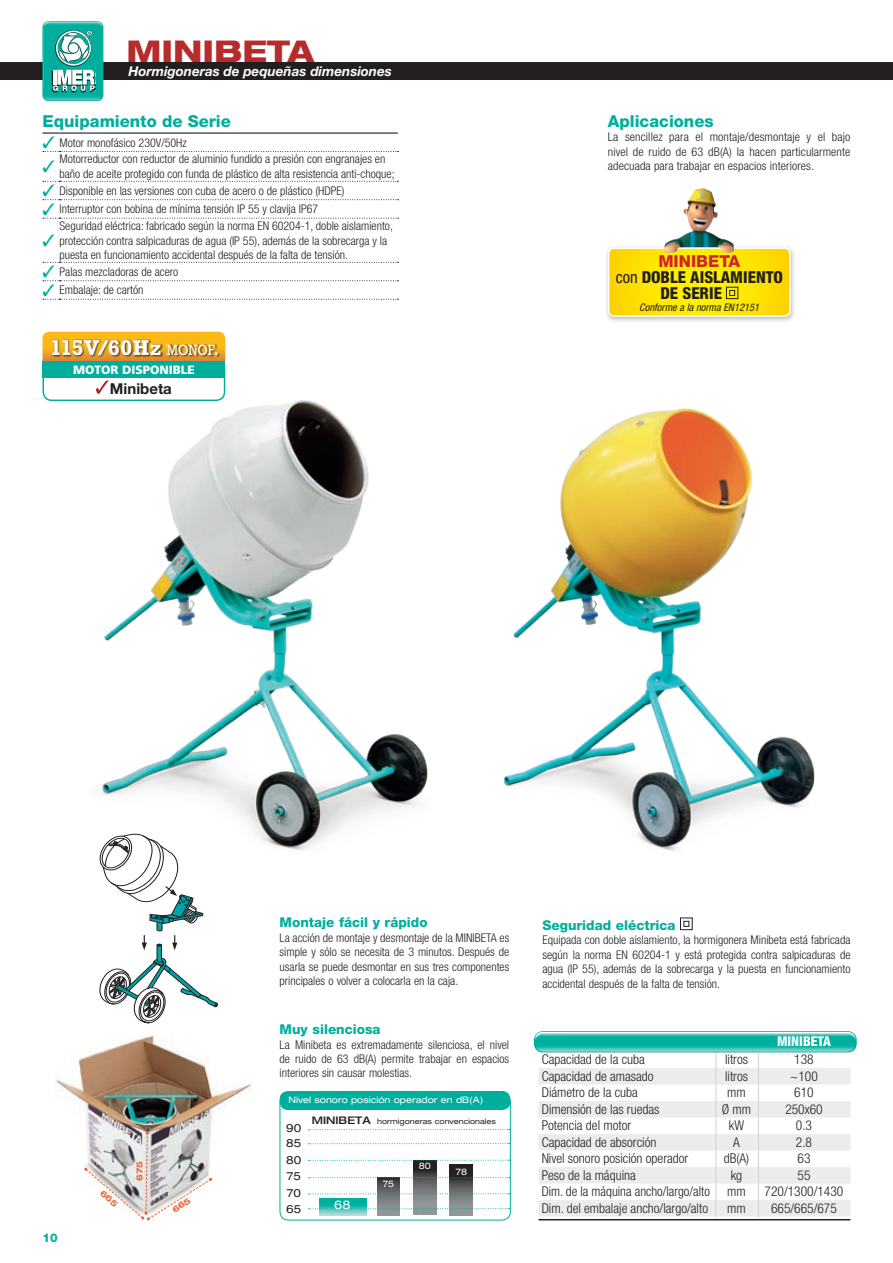
<style>
.page{position:relative;width:893px;height:1263px;background:#fff}
.page>*{position:absolute;margin:0;border:0;box-sizing:border-box;transform-origin:0 0}
.t1{font:800 expanded 30px "Helvetica Neue LT Std";color:#b72b2a}
.t2{font:700 21.75px "Rockwell Std";letter-spacing:.01em;color:#fff}
.t3{font:800 16.5px "Helvetica Neue LT Std";color:#00ae9e}
.t4{font:800 condensed 16.5px "Helvetica Neue LT Std";color:#231f20}
.t5{font:800 16.5px "Helvetica Neue LT Std";color:#d1232a}
.t6{font:700 15px "Helvetica Neue LT Std";color:#231f20}
.t7{font:300 condensed 13.5px "Helvetica Neue LT Std";color:#231f20}
.t8{font:800 13.5px "Helvetica Neue LT Std";color:#00ae9e}
.t9{font:italic 700 13.5px "Helvetica Neue LT Std";color:#fff}
.t10{font:800 condensed 13.5px "Helvetica Neue LT Std";color:#fff}
.t11{font:300 condensed 12px/14.4px "Helvetica Neue LT Std";color:#231f20;text-align:justify}
.t12{font:900 12px "Frutiger LT Std";color:#fff}
.t13{font:expanded 12px "Helvetica Neue LT Std";color:#fff}
.t14{font:800 12px "Helvetica Neue LT Std";color:#00ae9e}
.t15{font:expanded 11.25px "Helvetica Neue LT Std";color:#231f20}
.t16{font:italic condensed 10.5px "Helvetica Neue LT Std";color:#231f20}
.t17{font:expanded 9px "Helvetica Neue LT Std";color:#fff}
.t18{font:700 expanded 8.25px "Helvetica Neue LT Std";color:#ef5e2d}
.t19{font:expanded 7.5px "Helvetica Neue LT Std";color:#231f20}
.s1{color:#00ae9e}
.s2{font-weight:400;font-size:15.15px}
.s3{font-weight:400}
.s4{font-weight:500;font-size:10.5px}
</style>
<div class="page">
<div style="left:0;top:62px;width:893px;height:17px;background:#231f20"></div>
<svg style="left:42px;top:21px;width:61px;height:80px"></svg>
<svg style="left:43px;top:22px;width:60px;height:79px;background:#48b9af"></svg>
<img style="left:84px;top:373px;width:344px;height:477px">
<img style="left:503px;top:408px;width:312px;height:443px">
<svg style="left:534px;top:1031px;width:323px;height:21px"></svg>
<svg style="left:535px;top:1032px;width:321px;height:19px;background:#31bdb0"></svg>
<div style="left:538px;top:1068px;width:312px;height:16px;background:#ececee"></div>
<div style="left:538px;top:1101px;width:312px;height:16px;background:#ececee"></div>
<div style="left:538px;top:1134px;width:312px;height:16px;background:#ececee"></div>
<div style="left:538px;top:1167px;width:312px;height:16px;background:#ececee"></div>
<div style="left:538px;top:1200px;width:312px;height:16px;background:#ececee"></div>
<hr style="left:538px;top:1219px;width:312px;height:1px;background:#231f20">
<hr style="left:715px;top:1052px;width:1px;height:166px;background:#d1d2d4">
<hr style="left:758px;top:1052px;width:1px;height:166px;background:#d1d2d4">
<div style="left:280px;top:1091px;width:230px;height:19px;background:#00ae9e;border-radius:9px"></div>
<div style="left:280px;top:1094px;width:231px;height:126px;border:1px solid #00ae9e;border-radius:9px"></div>
<svg style="left:320px;top:1198px;width:46px;height:17px"></svg>
<svg style="left:377px;top:1178px;width:23px;height:37px"></svg>
<svg style="left:413px;top:1161px;width:23px;height:54px"></svg>
<svg style="left:450px;top:1165px;width:23px;height:50px"></svg>
<svg style="left:308px;top:1208px;width:202px;height:1px"></svg>
<svg style="left:308px;top:1193px;width:202px;height:1px"></svg>
<svg style="left:309px;top:1177px;width:201px;height:1px"></svg>
<svg style="left:308px;top:1160px;width:202px;height:1px"></svg>
<svg style="left:308px;top:1143px;width:202px;height:1px"></svg>
<svg style="left:308px;top:1129px;width:202px;height:1px"></svg>
<img style="left:56px;top:1035px;width:196px;height:186px">
<svg style="left:97px;top:832px;width:122px;height:192px"></svg>
<svg style="left:683px;top:921px;width:6px;height:6px"></svg>
<div style="left:680px;top:918px;width:12px;height:12px;border:1px solid #231f20"></div>
<svg style="left:43px;top:151px;width:355px;height:1px"></svg>
<svg style="left:43px;top:181px;width:355px;height:1px"></svg>
<svg style="left:43px;top:199px;width:355px;height:1px"></svg>
<svg style="left:43px;top:218px;width:355px;height:1px"></svg>
<svg style="left:43px;top:262px;width:355px;height:1px"></svg>
<svg style="left:43px;top:280px;width:355px;height:1px"></svg>
<svg style="left:43px;top:299px;width:355px;height:1px"></svg>
<svg style="left:43px;top:132px;width:17px;height:2px"></svg>
<hr style="left:60px;top:132px;width:338px;height:2px;background:#231f20">
<div style="left:604px;top:244px;width:199px;height:85px;background:#231f20;opacity:.3"></div>
<div style="left:608px;top:247px;width:183px;height:70px;border:2px solid #fff;border-radius:5px"></div>
<svg style="left:609px;top:248px;width:181px;height:68px;background:#fee309"></svg>
<div style="left:726px;top:287px;width:12px;height:12px;border:1px solid #231f20"></div>
<img style="left:664px;top:188px;width:38px;height:65px">
<div style="left:43px;top:362px;width:182px;height:39px;border:2px solid #00ae9e;border-radius:9px"></div>
<svg style="left:43px;top:332px;width:182px;height:30px"></svg>
<svg style="left:96px;top:380px;width:13px;height:14px"></svg>
<div style="left:51px;top:339px;width:199px;height:32px;background:#231f20;opacity:.75"></div>
<div style="left:43px;top:362px;width:182px;height:16px;background:#00ae9e"></div>
<svg style="left:84px;top:1131px;width:128px;height:89px"></svg>
<h1 class="t1" style="left:126px;top:32px;width:141px">MINIBETA</h1>
<p class="t9" style="left:129px;top:62px;width:265px">Hormigoneras de pequeñas dimensiones</p>
<h3 class="t3" style="left:43px;top:111px;width:190px">Equipamiento de Serie</h3>
<p class="t11" style="left:43px;top:135px;width:146px"><span class="s1">✓</span> Motor monofásico 230V/50Hz</p>
<p class="t11" style="left:60px;top:152px;width:337px">Motorreductor con reductor de aluminio fundido a presión con engranajes en baño de aceite protegido con funda de plástico de alta resistencia anti-choque;</p>
<p class="t11" style="left:43px;top:183px;width:304px"><span class="s1">✓</span> Disponible en las versiones con cuba de acero o de plástico (HDPE)</p>
<p class="t11" style="left:43px;top:202px;width:277px"><span class="s1">✓</span> Interruptor con bobina de mínima tensión IP 55 y clavija IP67</p>
<p class="t11" style="left:60px;top:219px;width:335px;text-align:left">Seguridad eléctrica: fabricado según la norma EN 60204-1, doble aislamiento, protección contra salpicaduras de agua (IP 55), además de la sobrecarga y la puesta en funcionamiento accidental después de la falta de tensión.</p>
<p class="t11" style="left:43px;top:264px;width:137px"><span class="s1">✓</span> Palas mezcladoras de acero</p>
<p class="t11" style="left:43px;top:283px;width:102px"><span class="s1">✓</span> Embalaje: de cartón</p>
<h2 class="t2" style="left:50px;top:335px;width:171px">115V/60Hz <span class="s2">MONOF</span><span class="s3">.</span></h2>
<p class="t12" style="left:73px;top:363px;width:123px">MOTOR DISPONIBLE</p>
<p class="t6" style="left:110px;top:379px;width:63px">Minibeta</p>
<h3 class="t3" style="left:608px;top:111px;width:107px">Aplicaciones</h3>
<p class="t11" style="left:608px;top:130px;width:244px">La sencillez para el montaje/desmontaje y el bajo nivel de ruido de 63 dB(A) la hacen particularmente adecuada para trabajar en espacios interiores.</p>
<h3 class="t5" style="left:658px;top:252px;width:26px">Minibeta</h3>
<h3 class="t4" style="left:616px;top:267px;width:169px"><span class="s3">con</span> DOBLE AISLAMIENTO</h3>
<h3 class="t4" style="left:660px;top:283px;width:63px">DE SERIE</h3>
<p class="t16" style="left:639px;top:301px;width:122px">Conforme a la norma EN12151</p>
<p class="t8" style="left:280px;top:914px;width:150px">Montaje fácil y rápido</p>
<p class="t11" style="left:280px;top:930px;width:231px">La acción de montaje y desmontaje de la MINIBETA es simple y sólo se necesita de 3 minutos. Después de usarla se puede desmontar en sus tres componentes principales o volver a colocarla en la caja.</p>
<p class="t8" style="left:542px;top:917px;width:134px">Seguridad eléctrica</p>
<p class="t11" style="left:542px;top:933px;width:309px">Equipada con doble aislamiento, la hormigonera Minibeta está fabricada según la norma EN 60204-1 y está protegida contra salpicaduras de agua (IP 55), además de la sobrecarga y la puesta en funcionamiento accidental después de la falta de tensión.</p>
<p class="t14" style="left:43px;top:1230px;width:17px">10</p>
<p class="t18" style="left:134px;top:1181px;width:21px;rotate:-90deg">675</p>
<p class="t8" style="left:280px;top:1021px;width:102px">Muy silenciosa</p>
<p class="t11" style="left:280px;top:1037px;width:231px">La Minibeta es extremadamente silenciosa, el nivel de ruido de 63 dB(A) permite trabajar en espacios interiores sin causar molestias.</p>
<p class="t10" style="left:777px;top:1033px;width:7px">MINIBETA</p>
<p class="t7" style="left:542px;top:1052px;width:105px">Capacidad de la cuba</p>
<p class="t7" style="left:725px;top:1052px;width:24px">litros</p>
<p class="t7" style="left:794px;top:1052px;width:21px">138</p>
<p class="t7" style="left:542px;top:1068px;width:113px">Capacidad de amasado</p>
<p class="t7" style="left:725px;top:1068px;width:24px">litros</p>
<p class="t7" style="left:790px;top:1068px;width:29px">~100</p>
<p class="t7" style="left:542px;top:1085px;width:98px">Diámetro de la cuba</p>
<p class="t7" style="left:727px;top:1085px;width:20px">mm</p>
<p class="t7" style="left:794px;top:1085px;width:21px">610</p>
<p class="t7" style="left:542px;top:1101px;width:119px">Dimensión de las ruedas</p>
<p class="t7" style="left:722px;top:1101px;width:31px">Ø mm</p>
<p class="t7" style="left:785px;top:1101px;width:39px">250x60</p>
<p class="t7" style="left:542px;top:1118px;width:91px">Potencia del motor</p>
<p class="t7" style="left:729px;top:1118px;width:17px">kW</p>
<p class="t7" style="left:796px;top:1118px;width:18px">0.3</p>
<p class="t7" style="left:542px;top:1134px;width:116px">Capacidad de absorción</p>
<p class="t7" style="left:733px;top:1134px;width:8px">A</p>
<p class="t7" style="left:796px;top:1134px;width:18px">2.8</p>
<p class="t7" style="left:542px;top:1151px;width:148px">Nivel sonoro posición operador</p>
<p class="t7" style="left:724px;top:1151px;width:27px">dB(A)</p>
<p class="t7" style="left:797px;top:1151px;width:14px">63</p>
<p class="t7" style="left:542px;top:1167px;width:96px">Peso de la máquina</p>
<p class="t7" style="left:731px;top:1167px;width:13px">kg</p>
<p class="t7" style="left:797px;top:1167px;width:14px">55</p>
<p class="t7" style="left:542px;top:1184px;width:170px">Dim. de la máquina ancho/largo/alto</p>
<p class="t7" style="left:727px;top:1184px;width:20px">mm</p>
<p class="t7" style="left:765px;top:1184px;width:80px">720/1300/1430</p>
<p class="t17" style="left:288px;top:1094px;width:196px">Nivel sonoro posición operador en dB(A)</p>
<p class="t19" style="left:312px;top:1117px;width:186px"><span class="s4">MINIBETA</span> hormigoneras convencionales</p>
<p class="t15" style="left:286px;top:1121px;width:17px">90</p>
<p class="t15" style="left:286px;top:1136px;width:17px">85</p>
<p class="t15" style="left:286px;top:1153px;width:17px">80</p>
<p class="t17" style="left:419px;top:1160px;width:14px">80</p>
<p class="t17" style="left:456px;top:1166px;width:13px">78</p>
<p class="t15" style="left:287px;top:1169px;width:16px">75</p>
<p class="t17" style="left:383px;top:1178px;width:13px">75</p>
<p class="t15" style="left:287px;top:1186px;width:16px">70</p>
<p class="t13" style="left:334px;top:1197px;width:18px">68</p>
<p class="t15" style="left:286px;top:1202px;width:17px">65</p>
<p class="t7" style="left:542px;top:1200px;width:168px">Dim. del embalaje ancho/largo/alto</p>
<p class="t7" style="left:727px;top:1200px;width:20px">mm</p>
<p class="t7" style="left:771px;top:1200px;width:67px">665/665/675</p>
</div>
